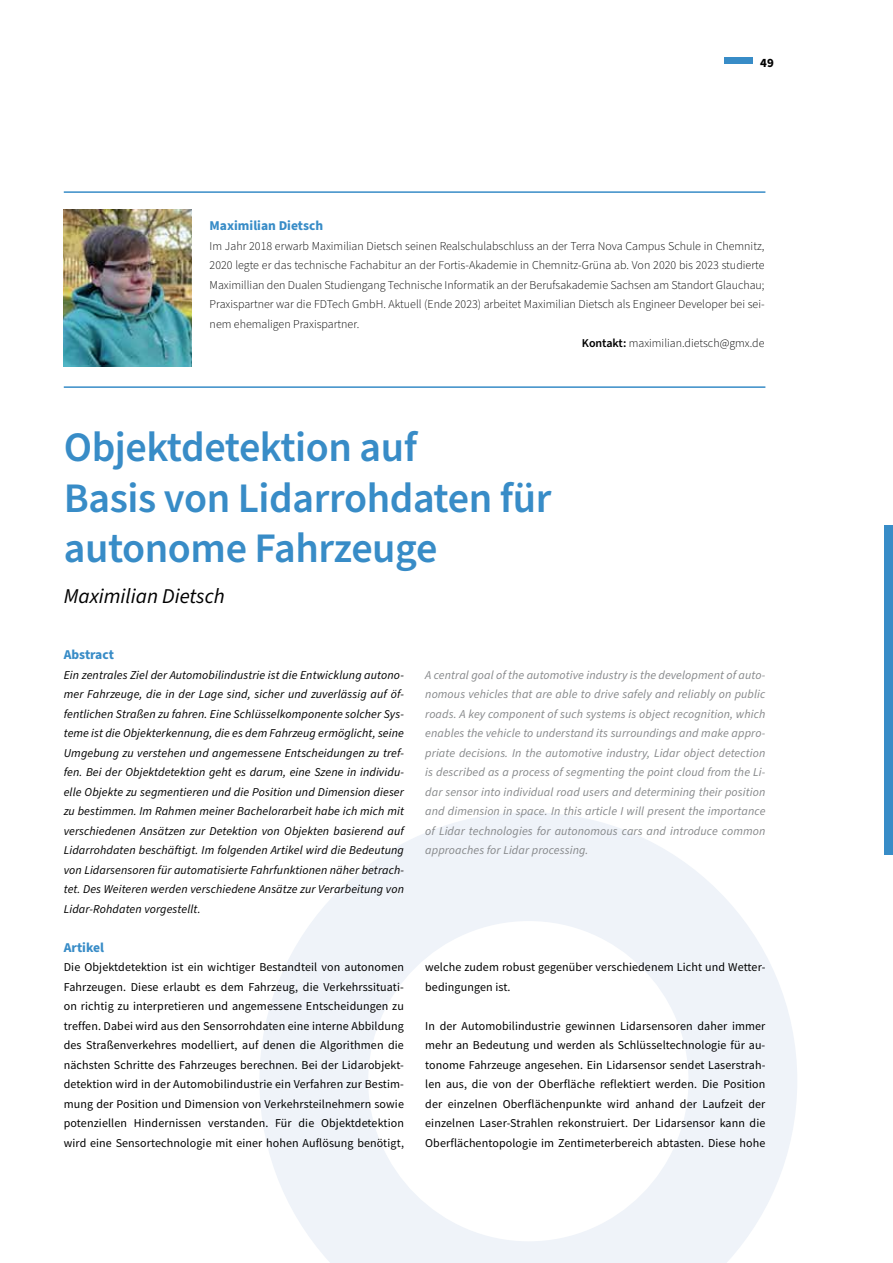
<style>
.page{position:relative;width:893px;height:1263px;background:#fff}
.page>*{position:absolute;margin:0;border:0;box-sizing:border-box;transform-origin:0 0}
.t1{font:600 42px/50.4px "Source Sans Pro";letter-spacing:-.01em;color:#388cc7}
.t2{font:italic 21px "Source Sans Pro";color:#000}
.t3{font:700 13.5px "Source Sans Pro";color:#388cc7}
.t4{font:700 12.75px "Source Sans Pro";color:#000}
.t5{font:12px/19.5px "Source Sans Pro";letter-spacing:.01em;color:#000;text-align:justify}
.t6{font:italic 12px/19.5px "Source Sans Pro";letter-spacing:.01em;color:#000;text-align:justify}
.t7{font:italic 12px/19.5px "Source Sans Pro";letter-spacing:.01em;color:#86888a;text-align:justify}
.t8{font:300 12px "Source Sans Pro";color:#000}
.s1{font-weight:600}
</style>
<div class="page">
<div style="left:884px;top:525px;width:9px;height:329px;background:#388cc7"></div>
<svg style="left:260px;top:812px;width:537px;height:451px;fill:#eff3f9"></svg>
<hr style="left:64px;top:386px;width:701px;height:2px;background:#388cc7">
<hr style="left:64px;top:191px;width:701px;height:2px;background:#388cc7">
<img style="left:64px;top:210px;width:127px;height:157px">
<div style="left:724px;top:57px;width:29px;height:6px;background:#388cc7"></div>
<p class="t4" style="left:760px;top:54px;width:15px">49</p>
<p class="t3" style="left:210px;top:217px;width:115px">Maximilian Dietsch</p>
<p class="t8" style="left:210px;top:238px;width:556px">Im Jahr 2018 erwarb Maximilian Dietsch seinen Realschulabschluss an der Terra Nova Campus Schule in Chemnitz,</p>
<p class="t8" style="left:210px;top:257px;width:556px">2020 legte er das technische Fachabitur an der Fortis-Akademie in Chemnitz-Grüna ab. Von 2020 bis 2023 studierte</p>
<p class="t8" style="left:210px;top:277px;width:556px">Maximillian den Dualen Studiengang Technische Informatik an der Berufsakademie Sachsen am Standort Glauchau;</p>
<p class="t8" style="left:210px;top:296px;width:556px">Praxispartner war die FDTech GmbH. Aktuell (Ende 2023) arbeitet Maximilian Dietsch als Engineer Developer bei sei-</p>
<p class="t8" style="left:210px;top:316px;width:151px">nem ehemaligen Praxispartner.</p>
<p class="t8" style="left:582px;top:335px;width:184px"><span class="s1">Kontakt:</span> maximilian.dietsch@gmx.de</p>
<h1 class="t1" style="left:64px;top:423px;width:489px">Objektdetektion auf<br>Basis von Lidarrohdaten für autonome Fahrzeuge</h1>
<h2 class="t2" style="left:64px;top:582px;width:163px">Maximilian Dietsch</h2>
<p class="t3" style="left:64px;top:646px;width:52px">Abstract</p>
<p class="t6" style="left:64px;top:665px;width:342px">Ein zentrales Ziel der Automobilindustrie ist die Entwicklung autono&shy;mer Fahrzeuge, die in der Lage sind, sicher und zuverlässig auf öf&shy;fentlichen Straßen zu fahren. Eine Schlüsselkomponente solcher Sys&shy;teme ist die Objekterkennung, die es dem Fahrzeug ermöglicht, seine Umgebung zu verstehen und angemessene Entscheidungen zu tref&shy;fen. Bei der Objektdetektion geht es darum, eine Szene in individu&shy;elle Objekte zu segmentieren und die Position und Dimension dieser zu bestimmen. Im Rahmen meiner Bachelorarbeit habe ich mich mit verschiedenen Ansätzen zur Detektion von Objekten basierend auf Lidarrohdaten beschäftigt. Im folgenden Artikel wird die Bedeutung von Lidarsensoren für automatisierte Fahrfunktionen näher betrach&shy;tet. Des Weiteren werden verschiedene Ansätze zur Verarbeitung von Lidar-Rohdaten vorgestellt.</p>
<p class="t7" style="left:425px;top:665px;width:342px">A central goal of the automotive industry is the development of auto&shy;nomous vehicles that are able to drive safely and reliably on public roads. A key component of such systems is object recognition, which enables the vehicle to understand its surroundings and make appro&shy;priate decisions. In the automotive industry, Lidar object detection is described as a process of segmenting the point cloud from the Li&shy;dar sensor into individual road users and determining their position and dimension in space. In this article I will present the importance of Lidar technologies for autonomous cars and introduce common approaches for Lidar processing.</p>
<p class="t3" style="left:64px;top:938px;width:42px">Artikel</p>
<p class="t5" style="left:64px;top:958px;width:342px">Die Objektdetektion ist ein wichtiger Bestandteil von autonomen Fahrzeugen. Diese erlaubt es dem Fahrzeug, die Verkehrssituati&shy;on richtig zu interpretieren und angemessene Entscheidungen zu treffen. Dabei wird aus den Sensorrohdaten eine interne Abbildung des Straßenverkehres modelliert, auf denen die Algorithmen die nächsten Schritte des Fahrzeuges berechnen. Bei der Lidarobjekt&shy;detektion wird in der Automobilindustrie ein Verfahren zur Bestim&shy;mung der Position und Dimension von Verkehrsteilnehmern sowie potenziellen Hindernissen verstanden. Für die Objektdetektion wird eine Sensortechnologie mit einer hohen Auflösung benötigt,</p>
<p class="t5" style="left:425px;top:958px;width:342px">welche zudem robust gegenüber verschiedenem Licht und Wetter&shy;bedingungen ist.</p>
<p class="t5" style="left:425px;top:1016px;width:342px">In der Automobilindustrie gewinnen Lidarsensoren daher immer mehr an Bedeutung und werden als Schlüsseltechnologie für au&shy;tonome Fahrzeuge angesehen. Ein Lidarsensor sendet Laserstrah&shy;len aus, die von der Oberfläche reflektiert werden. Die Position der einzelnen Oberflächenpunkte wird anhand der Laufzeit der einzelnen Laser-Strahlen rekonstruiert. Der Lidarsensor kann die Oberflächentopologie im Zentimeterbereich abtasten. Diese hohe</p>
</div>
